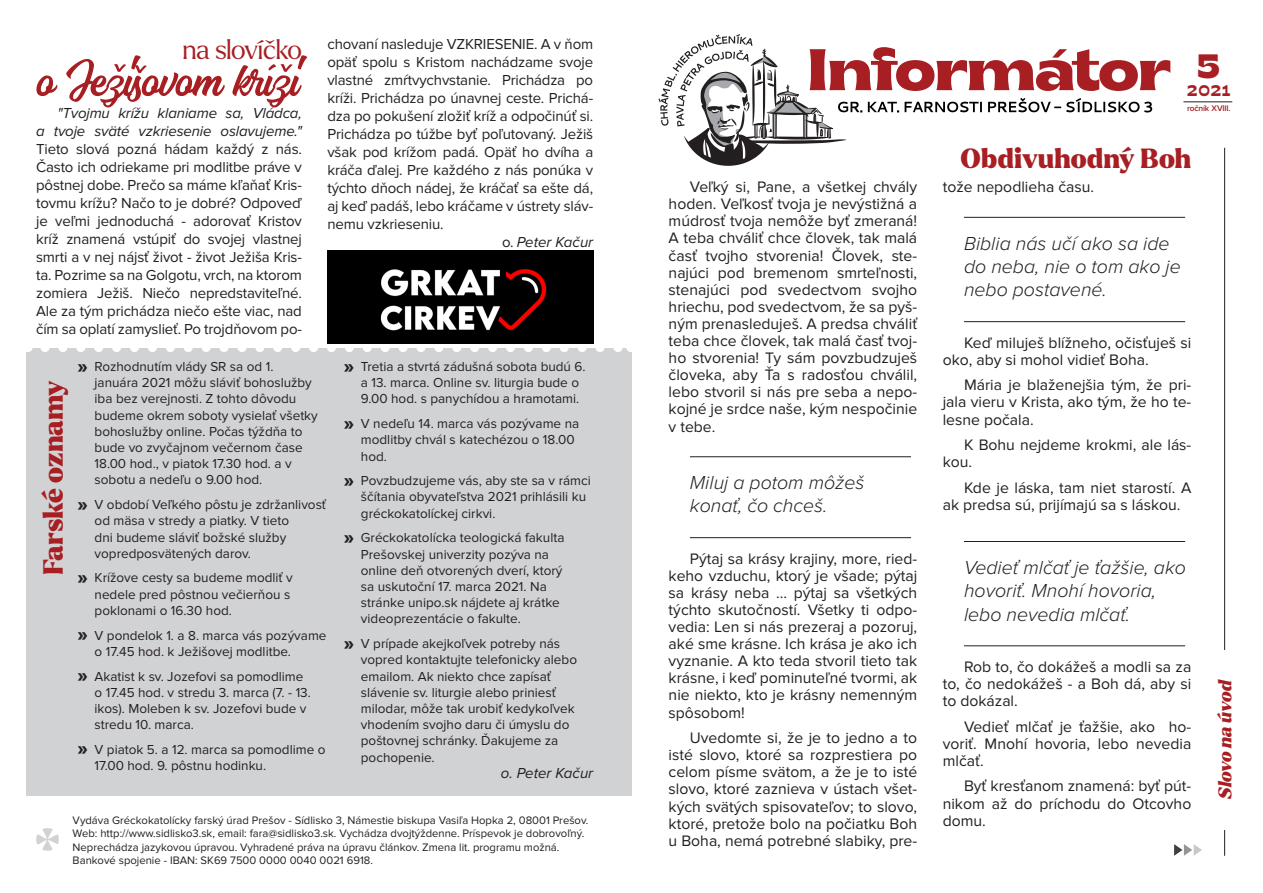
<style>
.page{position:relative;width:1263px;height:893px;background:#fff}
.page>*{position:absolute;margin:0;border:0;box-sizing:border-box;transform-origin:0 0}
.t1{font:52.5px "Magehand";letter-spacing:-.02em;color:#a71f23}
.t2{font:700 33.75px "Brice";color:#a71f23}
.t3{font:900 27px "Larken";color:#a71f23}
.t4{font:300 27px "Larken";letter-spacing:-.025em;color:#a71f23}
.t5{font:italic 300 19.5px/23.4px "Proxima Nova";color:#231f20}
.t6{font:italic 900 18px "Larken";color:#a71f23}
.t7{font:15.75px/17.1px "Proxima Nova";color:#231f20;text-align:justify}
.t8{font:600 15.3px "Brice";color:#a71f23}
.t9{font:15px/18px "Proxima Nova";letter-spacing:-.01em;color:#231f20;text-align:justify}
.podpis{font:italic 15px "Proxima Nova";color:#231f20}
.t10{font:13.5px/16.2px "Proxima Nova";color:#231f20}
.podpis-2{font:11.25px/13.5px "Proxima Nova";color:#231f20}
.t11{font:600 8.4px "Proxima Nova";letter-spacing:-.02em;color:#a71f23}
.s1{font-style:italic}
.s2{font-style:normal}
.s3{font-family:"Brice";font-weight:900;font-stretch:semi-condensed;font-size:21px}
</style>
<div class="page">
<div style="left:26px;top:348px;width:605px;height:447px;background:#d1d2d4"></div>
<svg style="left:45px;top:343px;width:577px;height:9px"></svg>
<hr style="left:1183px;top:102px;width:49px;height:1px;background:#231f20">
<svg style="left:658px;top:34px;width:512px;height:132px"></svg>
<hr style="left:690px;top:456px;width:221px;height:1px;background:#231f20">
<hr style="left:690px;top:537px;width:221px;height:1px;background:#231f20">
<hr style="left:964px;top:217px;width:221px;height:1px;background:#231f20">
<hr style="left:964px;top:321px;width:221px;height:1px;background:#231f20">
<hr style="left:964px;top:541px;width:221px;height:1px;background:#231f20">
<hr style="left:964px;top:645px;width:221px;height:1px;background:#231f20">
<hr style="left:1224px;top:148px;width:1px;height:708px;background:#231f20">
<div style="left:1210px;top:651px;width:28px;height:179px;background:#fff"></div>
<svg style="left:36px;top:828px;width:23px;height:23px"></svg>
<svg style="left:1174px;top:844px;width:28px;height:12px"></svg>
<img style="left:327px;top:250px;width:266px;height:93px">
<p class="t4" style="left:182px;top:32px;width:121px">na slovíčko</p>
<p class="t1" style="left:36px;top:47px;width:265px">o Ježišovom kríži</p>
<p class="t9" style="left:36px;top:104px;width:267px;text-indent:21px"><span class="s1">"Tvojmu krížu klaniame sa, Vládca, a tvoje sväté vzkriesenie oslavujeme." </span>Tieto slová pozná hádam každý z nás.<br>Často ich odriekame pri modlitbe práve v pôstnej dobe. Prečo sa máme kľaňať Kris&shy;tovmu krížu? Načo to je dobré? Odpoveď je veľmi jednoduchá - adorovať Kristov kríž znamená vstúpiť do svojej vlastnej smrti a v nej nájsť život - život Ježiša Kris&shy;ta. Pozrime sa na Golgotu, vrch, na ktorom zomiera Ježiš. Niečo nepredstaviteľné.<br>Ale za tým prichádza niečo ešte viac, nad čím sa oplatí zamyslieť. Po trojdňovom po-</p>
<p class="t9" style="left:327px;top:35px;width:267px">chovaní nasleduje VZKRIESENIE. A v ňom opäť spolu s Kristom nachádzame svoje vlastné zmŕtvychvstanie. Prichádza po kríži. Prichádza po únavnej ceste. Prichá&shy;dza po pokušení zložiť kríž a odpočinúť si.<br>Prichádza po túžbe byť poľutovaný. Ježiš však pod krížom padá. Opäť ho dvíha a kráča ďalej. Pre každého z nás ponúka v týchto dňoch nádej, že kráčať sa ešte dá, aj keď padáš, lebo kráčame v ústrety sláv&shy;nemu vzkrieseniu.</p>
<p class="podpis" style="left:502px;top:234px;width:92px"><span class="s2">o.</span> Peter Kačur</p>
<p class="t10" style="left:361px;top:359px;width:226px;text-indent:-17px"><span class="s3">»</span> Tretia a stvrtá zádušná sobota budú 6. a 13. marca. Online sv. liturgia bude o<br>9.00 hod. s panychídou a hramotami.</p>
<p class="t10" style="left:361px;top:416px;width:220px;text-indent:-17px"><span class="s3">»</span> V nedeľu 14. marca vás pozývame na modlitby chvál s katechézou o 18.00 hod.</p>
<p class="t10" style="left:361px;top:473px;width:231px;text-indent:-17px"><span class="s3">»</span> Povzbudzujeme vás, aby ste sa v rámci ščítania obyvateľstva 2021 prihlásili ku gréckokatolíckej cirkvi.</p>
<p class="t10" style="left:361px;top:530px;width:205px;text-indent:-17px"><span class="s3">»</span> Gréckokatolícka teologická fakulta Prešovskej univerzity pozýva na online deň otvorených dverí, ktorý sa uskutoční 17. marca 2021. Na stránke unipo.sk nájdete aj krátke videoprezentácie o fakulte.</p>
<p class="t10" style="left:361px;top:636px;width:218px;text-indent:-17px"><span class="s3">»</span> V prípade akejkoľvek potreby nás vopred kontaktujte telefonicky alebo emailom. Ak niekto chce zapísať slávenie sv. liturgie alebo priniesť milodar, môže tak urobiť kedykoľvek vhodením svojho daru či úmyslu do poštovnej schránky. Ďakujeme za pochopenie.</p>
<p class="podpis" style="left:501px;top:764px;width:94px">o. Peter Kačur</p>
<p class="podpis-2" style="left:73px;top:813px;width:517px">Vydáva Gréckokatolícky farský úrad Prešov - Sídlisko 3, Námestie biskupa Vasiľa Hopka 2, 08001 Prešov.</p>
<p class="podpis-2" style="left:73px;top:827px;width:513px">Web: http://www.sidlisko3.sk, email: fara@sidlisko3.sk. Vychádza dvojtýždenne. Príspevok je dobrovoľný.<br>Neprechádza jazykovou úpravou. Vyhradené práva na úpravu článkov. Zmena lit. programu možná.</p>
<p class="podpis-2" style="left:73px;top:854px;width:302px">Bankové spojenie - IBAN: SK69 7500 0000 0040 0021 6918.</p>
<p class="t10" style="left:95px;top:359px;width:225px;text-indent:-17px"><span class="s3">»</span> Rozhodnutím vlády SR sa od 1. januára 2021 môžu sláviť bohoslužby iba bez verejnosti. Z tohto dôvodu budeme okrem soboty vysielať všetky bohoslužby online. Počas týždňa to bude vo zvyčajnom večernom čase<br>18.00 hod., v piatok 17.30 hod. a v sobotu a nedeľu o 9.00 hod.</p>
<p class="t10" style="left:95px;top:497px;width:233px;text-indent:-17px"><span class="s3">»</span> V období Veľkého pôstu je zdržanlivosť od mäsa v stredy a piatky. V tieto<br>dni budeme sláviť božské služby vopredposvätených darov.</p>
<p class="t10" style="left:95px;top:570px;width:200px;text-indent:-17px"><span class="s3">»</span> Krížove cesty sa budeme modliť v nedele pred pôstnou večierňou s poklonami o 16.30 hod.</p>
<p class="t10" style="left:95px;top:627px;width:233px;text-indent:-17px"><span class="s3">»</span> V pondelok 1. a 8. marca vás pozývame o 17.45 hod. k Ježišovej modlitbe.</p>
<p class="t10" style="left:95px;top:668px;width:218px;text-indent:-17px"><span class="s3">»</span> Akatist k sv. Jozefovi sa pomodlime o 17.45 hod. v stredu 3. marca (7. - 13. ikos). Moleben k sv. Jozefovi bude v stredu 10. marca.</p>
<p class="t10" style="left:95px;top:741px;width:232px;text-indent:-17px"><span class="s3">»</span> V piatok 5. a 12. marca sa pomodlime o<br>17.00 hod. 9. pôstnu hodinku.</p>
<p class="t3" style="left:36px;top:575px;width:196px;rotate:-90deg">Farské oznamy</p>
<p class="t7" style="left:669px;top:179px;width:250px;text-indent:21px">Veľký si, Pane, a všetkej chvály hoden. Veľkosť tvoja je nevýstižná a múdrosť tvoja nemôže byť zmeraná!<br>A teba chváliť chce človek, tak malá časť tvojho stvorenia! Človek, ste&shy;najúci pod bremenom smrteľnosti, stenajúci pod svedectvom svojho hriechu, pod svedectvom, že sa pyš&shy;ným prenasleduješ. A predsa chváliť teba chce človek, tak malá časť tvoj&shy;ho stvorenia! Ty sám povzbudzuješ človeka, aby Ťa s radosťou chválil, lebo stvoril si nás pre seba a nepo&shy;kojné je srdce naše, kým nespočinie v tebe.</p>
<p class="t5" style="left:690px;top:471px;width:176px">Miluj a potom môžeš konať, čo chceš.</p>
<p class="t7" style="left:669px;top:550px;width:250px;text-indent:21px">Pýtaj sa krásy krajiny, more, ried&shy;keho vzduchu, ktorý je všade; pýtaj sa krásy neba ... pýtaj sa všetkých týchto skutočností. Všetky ti odpo&shy;vedia: Len si nás prezeraj a pozoruj, aké sme krásne. Ich krása je ako ich vyznanie. A kto teda stvoril tieto tak krásne, i keď pominuteľné tvormi, ak nie niekto, kto je krásny nemenným spôsobom!</p>
<p class="t7" style="left:669px;top:730px;width:250px;text-indent:21px">Uvedomte si, že je to jedno a to isté slovo, ktoré sa rozprestiera po celom písme svätom, a že je to isté slovo, ktoré zaznieva v ústach všet&shy;kých svätých spisovateľov; to slovo, ktoré, pretože bolo na počiatku Boh u Boha, nemá potrebné slabiky, pre-</p>
<p class="t2" style="left:1197px;top:42px;width:24px">5</p>
<p class="t8" style="left:1187px;top:80px;width:45px">2021</p>
<p class="t11" style="left:1187px;top:104px;width:45px">ročník XVIII.</p>
<p class="t3" style="left:961px;top:140px;width:232px">Obdivuhodný Boh</p>
<p class="t7" style="left:943px;top:179px;width:153px">tože nepodlieha času.</p>
<p class="t5" style="left:964px;top:232px;width:218px">Biblia nás učí ako sa ide do neba, nie o tom ako je nebo postavené.</p>
<p class="t7" style="left:943px;top:334px;width:250px;text-indent:21px">Keď miluješ blížneho, očisťuješ si oko, aby si mohol vidieť Boha.</p>
<p class="t7" style="left:943px;top:377px;width:250px;text-indent:21px">Mária je blaženejšia tým, že pri&shy;jala vieru v Krista, ako tým, že ho te&shy;lesne počala.</p>
<p class="t7" style="left:943px;top:437px;width:250px;text-indent:21px">K Bohu nejdeme krokmi, ale lás&shy;kou.</p>
<p class="t7" style="left:943px;top:479px;width:250px;text-indent:21px">Kde je láska, tam niet starostí. A ak predsa sú, prijímajú sa s láskou.</p>
<p class="t5" style="left:964px;top:556px;width:223px">Vedieť mlčať je ťažšie, ako hovoriť. Mnohí hovoria, lebo nevedia mlčať.</p>
<p class="t7" style="left:943px;top:658px;width:250px;text-indent:21px">Rob to, čo dokážeš a modli sa za to, čo nedokážeš - a Boh dá, aby si to dokázal.</p>
<p class="t7" style="left:943px;top:718px;width:250px;text-indent:21px">Vedieť mlčať je ťažšie, ako ho&shy;voriť. Mnohí hovoria, lebo nevedia mlčať.</p>
<p class="t7" style="left:943px;top:778px;width:250px;text-indent:21px">Byť kresťanom znamená: byť pút&shy;nikom až do príchodu do Otcovho domu.</p>
<p class="t6" style="left:1213px;top:800px;width:125px;rotate:-90deg">Slovo na úvod</p>
</div>
